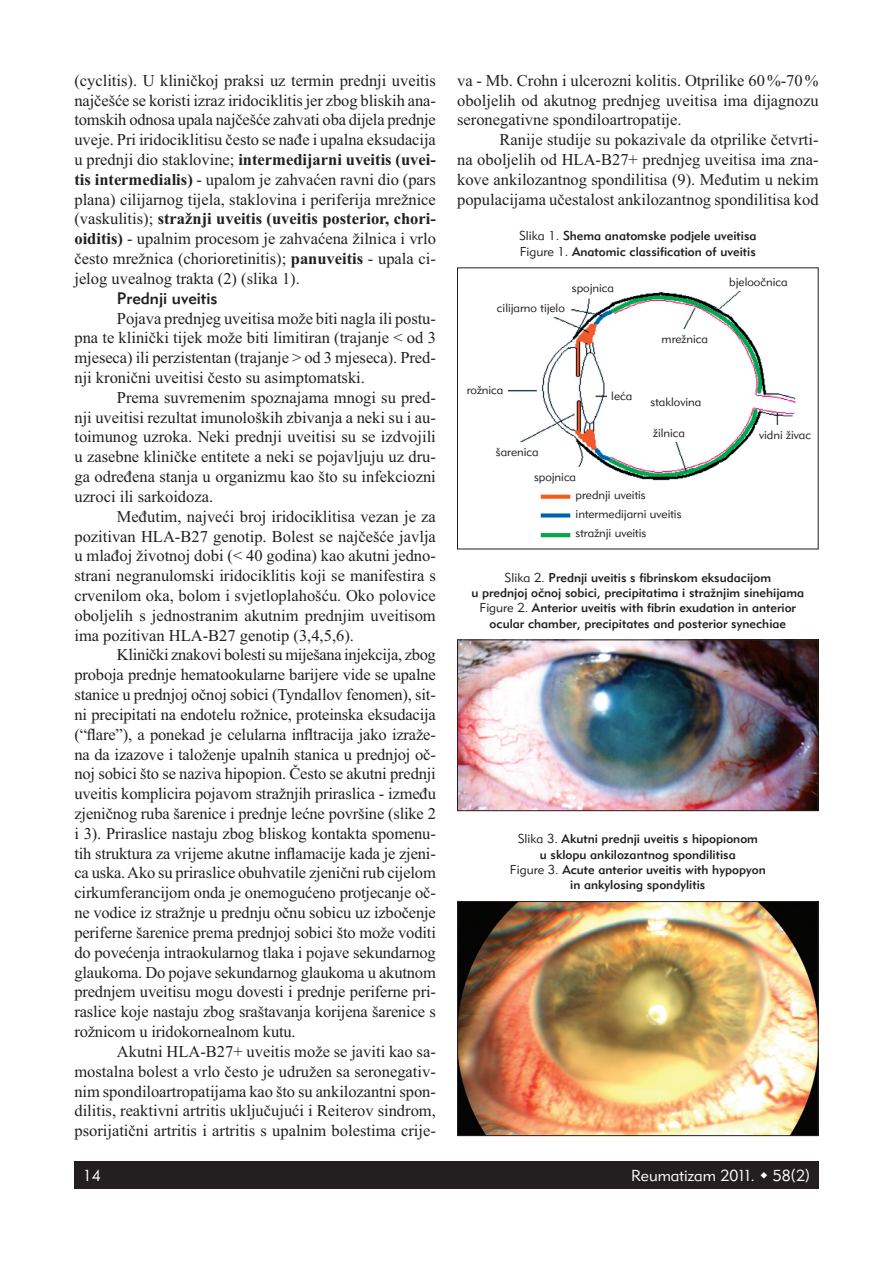
<style>
.page{position:relative;width:893px;height:1263px;background:#fff}
.page>*{position:absolute;margin:0;border:0;box-sizing:border-box;transform-origin:0 0}
.t1{font:16.5px/19.8px "Times New Roman";color:#231f20;text-align:justify}
.t2{font:16.5px "Geometric 415 BT Medium A";color:#231f20}
.t3{font:15.75px "Geometric 415 BT Lite A";color:#fff}
.t4{font:12.75px/15.3px "Geometric 415 BT Medium A";color:#231f20;text-align:center}
.t5{font:12px/19.4px "Geometric 415 BT Lite A";color:#231f20}
.s1{font-weight:700}
.s2{font-family:"Geometric 415 BT Lite A"}
</style>
<div class="page">
<div style="left:74px;top:1161px;width:745px;height:27px;background:#231f20"></div>
<img style="left:508px;top:291px;width:288px;height:247px">
<div style="left:568px;top:279px;width:50px;height:17px;background:#fff"></div>
<div style="left:493px;top:299px;width:76px;height:18px;background:#fff"></div>
<div style="left:492px;top:443px;width:51px;height:17px;background:#fff"></div>
<div style="left:530px;top:468px;width:50px;height:17px;background:#fff"></div>
<div style="left:755px;top:426px;width:60px;height:17px;background:#fff"></div>
<div style="left:657px;top:330px;width:55px;height:17px;background:#fff"></div>
<div style="left:646px;top:393px;width:60px;height:18px;background:#fff"></div>
<div style="left:649px;top:424px;width:40px;height:17px;background:#fff"></div>
<div style="left:607px;top:387px;width:30px;height:17px;background:#fff"></div>
<div style="left:571px;top:486px;width:79px;height:17px;background:#fff"></div>
<div style="left:571px;top:505px;width:115px;height:17px;background:#fff"></div>
<div style="left:571px;top:524px;width:80px;height:18px;background:#fff"></div>
<img style="left:459px;top:641px;width:358px;height:168px">
<div style="left:457px;top:639px;width:362px;height:172px;border:1px solid #231f20"></div>
<img style="left:459px;top:903px;width:358px;height:231px">
<div style="left:457px;top:901px;width:362px;height:235px;border:1px solid #231f20"></div>
<p class="t1" style="left:74px;top:72px;width:363px">(cyclitis). U kliničkoj praksi uz termin prednji uveitis najčešće se koristi izraz iridociklitis jer zbog bliskih ana&shy;tomskih odnosa upala najčešće zahvati oba dijela prednje uveje. Pri iridociklitisu često se nađe i upalna eksudacija u prednji dio staklovine; <span class="s1">intermedijarni uveitis (uvei&shy;tis intermedialis)</span> - upalom je zahvaćen ravni dio (pars plana) cilijarnog tijela, staklovina i periferija mrežnice (vaskulitis); <span class="s1">stražnji uveitis (uveitis posterior, chori&shy;oiditis)</span> - upalnim procesom je zahvaćena žilnica i vrlo često mrežnica (chorioretinitis); <span class="s1">panuveitis</span> - upala ci&shy;jelog uvealnog trakta (2) (slika 1).</p>
<p class="t2" style="left:117px;top:292px;width:102px">Prednji uveitis</p>
<p class="t1" style="left:74px;top:310px;width:363px;text-indent:43px">Pojava prednjeg uveitisa može biti nagla ili postu&shy;pna te klinički tijek može biti limitiran (trajanje &lt; od 3 mjeseca) ili perzistentan (trajanje &gt; od 3 mjeseca). Pred&shy;nji kronični uveitisi često su asimptomatski.</p>
<p class="t1" style="left:74px;top:389px;width:363px;text-indent:43px">Prema suvremenim spoznajama mnogi su pred&shy;nji uveitisi rezultat imunoloških zbivanja a neki su i au&shy;toimunog uzroka. Neki prednji uveitisi su se izdvojili u zasebne kliničke entitete a neki se pojavljuju uz dru&shy;ga određena stanja u organizmu kao što su infekciozni uzroci ili sarkoidoza.</p>
<p class="t1" style="left:74px;top:508px;width:363px;text-indent:43px">Međutim, najveći broj iridociklitisa vezan je za pozitivan HLA-B27 genotip. Bolest se najčešće javlja u mlađoj životnoj dobi (&lt; 40 godina) kao akutni jedno&shy;strani negranulomski iridociklitis koji se manifestira s crvenilom oka, bolom i svjetloplahošću. Oko polovice oboljelih s jednostranim akutnim prednjim uveitisom ima pozitivan HLA-B27 genotip (3,4,5,6).</p>
<p class="t1" style="left:74px;top:647px;width:363px;text-indent:43px">Klinički znakovi bolesti su miješana injekcija, zbog proboja prednje hematookularne barijere vide se upalne stanice u prednjoj očnoj sobici (Tyndallov fenomen), sit&shy;ni precipitati na endotelu rožnice, proteinska eksudacija (“flare”), a ponekad je celularna infltracija jako izraže&shy;na da izazove i taloženje upalnih stanica u prednjoj oč&shy;noj sobici što se naziva hipopion. Često se akutni prednji uveitis komplicira pojavom stražnjih priraslica - između zjeničnog ruba šarenice i prednje lećne površine (slike 2 i 3). Priraslice nastaju zbog bliskog kontakta spomenu&shy;tih struktura za vrijeme akutne inflamacije kada je zjeni&shy;ca uska. Ako su priraslice obuhvatile zjenični rub cijelom cirkumferancijom onda je onemogućeno protjecanje oč&shy;ne vodice iz stražnje u prednju očnu sobicu uz izbočenje periferne šarenice prema prednjoj sobici što može voditi do povećenja intraokularnog tlaka i pojave sekundarnog glaukoma. Do pojave sekundarnog glaukoma u akutnom prednjem uveitisu mogu dovesti i prednje periferne pri&shy;raslice koje nastaju zbog sraštavanja korijena šarenice s rožnicom u iridokornealnom kutu.</p>
<p class="t1" style="left:74px;top:1043px;width:363px;text-indent:43px">Akutni HLA-B27+ uveitis može se javiti kao sa&shy;mostalna bolest a vrlo često je udružen sa seronegativ&shy;nim spondiloartropatijama kao što su ankilozantni spon&shy;dilitis, reaktivni artritis uključujući i Reiterov sindrom, psorijatični artritis i artritis s upalnim bolestima crije-</p>
<p class="t1" style="left:457px;top:72px;width:363px">va - Mb. Crohn i ulcerozni kolitis. Otprilike 60 %-70 % oboljelih od akutnog prednjeg uveitisa ima dijagnozu seronegativne spondiloartropatije.</p>
<p class="t1" style="left:457px;top:131px;width:363px;text-indent:43px">Ranije studije su pokazivale da otprilike četvrti&shy;na oboljelih od HLA-B27+ prednjeg uveitisa ima zna&shy;kove ankilozantnog spondilitisa (9). Međutim u nekim populacijama učestalost ankilozantnog spondilitisa kod</p>
<p class="t4" style="left:519px;top:229px;width:239px;text-align:left"><span class="s2">Slika 1.</span> Shema anatomske podjele uveitisa<br><span class="s2">Figure 1.</span> Anatomic classification of uveitis</p>
<p class="t5" style="left:572px;top:279px;width:44px">spojnica</p>
<p class="t5" style="left:497px;top:300px;width:69px">cilijarno tijelo</p>
<p class="t5" style="left:729px;top:273px;width:60px">bjeloočnica</p>
<p class="t5" style="left:467px;top:381px;width:38px">rožnica</p>
<p class="t5" style="left:534px;top:441px;width:44px;line-height:24.5px;text-indent:-38px">šarenica spojnica</p>
<p class="t5" style="left:611px;top:387px;width:23px">leća</p>
<p class="t5" style="left:662px;top:330px;width:48px">mrežnica</p>
<p class="t5" style="left:651px;top:394px;width:52px">staklovina</p>
<p class="t5" style="left:653px;top:424px;width:33px">žilnica</p>
<p class="t5" style="left:759px;top:426px;width:54px">vidni živac</p>
<p class="t5" style="left:576px;top:486px;width:107px">prednji uveitis intermedijarni uveitis stražnji uveitis</p>
<p class="t4" style="left:471px;top:571px;width:334px"><span class="s2">Slika 2.</span> Prednji uveitis s fibrinskom eksudacijom<br>u prednjoj očnoj sobici, precipitatima i stražnjim sinehijama <span class="s2">Figure 2.</span> Anterior uveitis with fibrin exudation in anterior ocular chamber, precipitates and posterior synechiae</p>
<p class="t4" style="left:510px;top:832px;width:257px"><span class="s2">Slika 3.</span> Akutni prednji uveitis s hipopionom<br>u sklopu ankilozantnog spondilitisa<br><span class="s2">Figure 3.</span> Acute anterior uveitis with hypopyon in ankylosing spondylitis</p>
<p class="t3" style="left:83px;top:1169px;width:19px">14</p>
<p class="t3" style="left:631px;top:1169px;width:181px">Reumatizam 2011. 58(2)</p>
</div>
